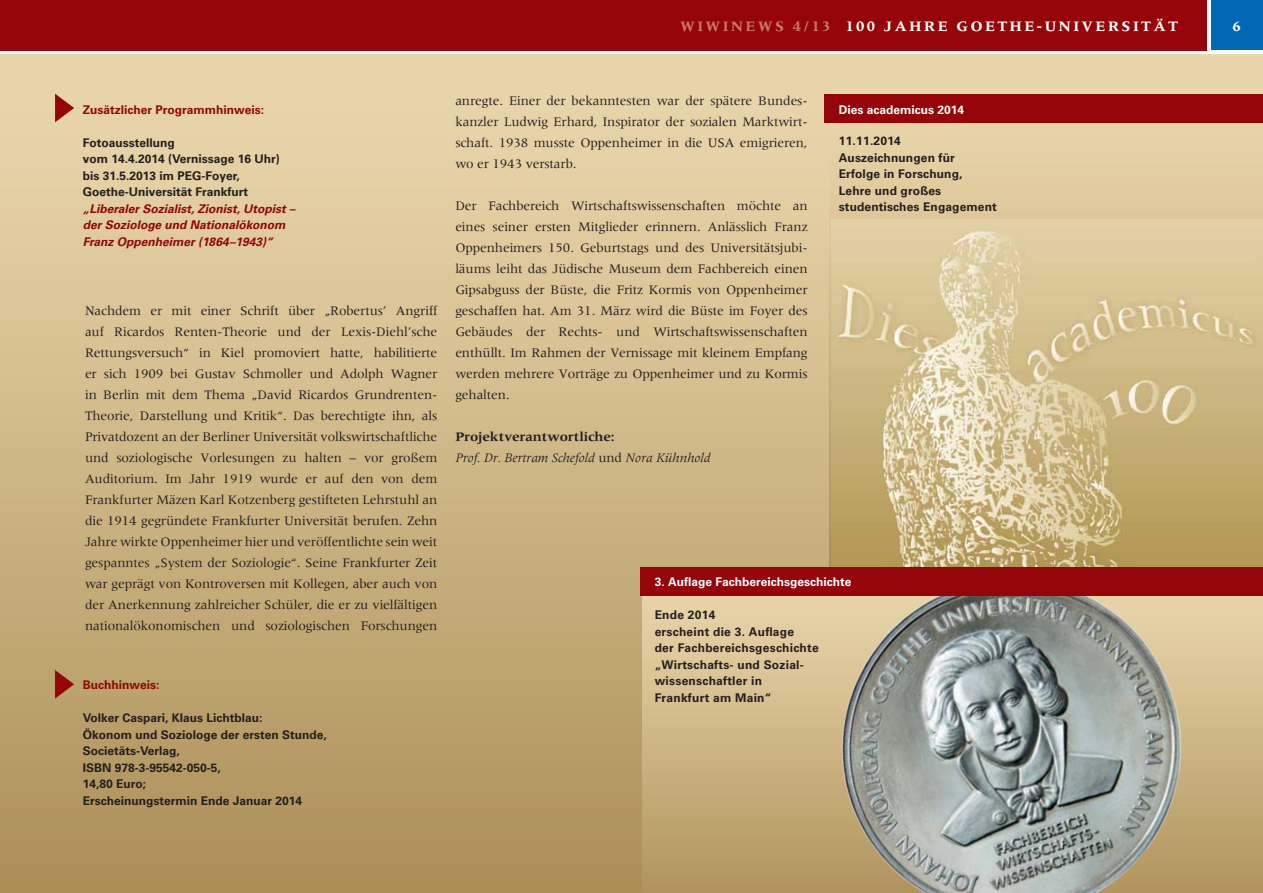
<style>
.page{position:relative;width:1263px;height:893px;background:#fff}
.page>*{position:absolute;margin:0;border:0;box-sizing:border-box;transform-origin:0 0}
.t1{font:700 15px "Meridien";letter-spacing:.15em;color:#fff}
.t2{font:700 15px "Meridien";color:#c77962}
.t3{font:13.5px/21px "Meridien";letter-spacing:-.01em;color:#231f20;text-align:justify}
.t4{font:italic 13.5px/21px "Meridien";letter-spacing:-.01em;color:#231f20}
.t5{font:700 12px/16.5px "Univers";color:#231f20}
.t6{font:700 12px/16.5px "Univers";letter-spacing:.02em;color:#231f20}
.t7{font:italic 700 12px/16.5px "Univers";color:#940408}
.t8{font:700 12px "Univers";color:#fff}
.t9{font:700 12px "Univers";color:#940408}
.s1{color:#c77962}
.s2{font-weight:700;font-style:normal}
.s3{font-style:normal}
</style>
<div class="page">
<div style="left:1211px;top:0;width:52px;height:50px;background:#0166b3"></div>
<div style="left:0;top:0;width:1207px;height:50px;background:#940408"></div>
<div style="left:0;top:54px;width:1263px;height:839px;background:linear-gradient(to bottom,#eddbb1,#ad9057)"></div>
<div style="left:829px;top:88px;width:434px;height:479px;background:#e2cea3"></div>
<img style="left:831px;top:229px;width:432px;height:338px">
<div style="left:642px;top:567px;width:621px;height:326px;background:linear-gradient(to bottom,#ecd5ad,#b29860)"></div>
<img style="left:830px;top:595px;width:358px;height:298px">
<div style="left:825px;top:95px;width:438px;height:28px;background:#940408"></div>
<div style="left:641px;top:567px;width:622px;height:28px;background:#940408"></div>
<svg style="left:55px;top:670px;width:19px;height:29px"></svg>
<svg style="left:55px;top:94px;width:19px;height:28px"></svg>
<p class="t2" style="left:680px;top:18px;width:56px">WIWINEWS</p>
<p class="t1" style="left:793px;top:18px;width:116px"><span class="s1">4/13</span> 100 JAHRE</p>
<p class="t1" style="left:956px;top:18px;width:28px">GOETHE</p>
<p class="t1" style="left:1036px;top:18px;width:21px">-UNIVERSIT</p>
<p class="t1" style="left:1153px;top:18px;width:23px">ÄT</p>
<p class="t9" style="left:83px;top:102px;width:183px">Zusätzlicher Programmhinweis:</p>
<p class="t5" style="left:83px;top:134px;width:199px">Fotoausstellung<br>vom 14.4.2014 (Vernissage 16 Uhr) bis 31.5.2013 im PEG-Foyer,<br>Goethe-Universität Frankfurt</p>
<p class="t7" style="left:83px;top:200px;width:214px">„Liberaler Sozialist, Zionist, Utopist – der Soziologe und Nationalökonom<br>Franz Oppenheimer (1864–1943)“</p>
<p class="t3" style="left:85px;top:300px;width:354px">Nachdem er mit einer Schrift über „Robertus’ Angriff auf Ricardos Renten-Theorie und der Lexis-Diehl’sche Rettungsversuch“ in Kiel promoviert hatte, habilitierte er sich 1909 bei Gustav Schmoller und Adolph Wagner in Berlin mit dem Thema „David Ricardos Grundrenten-Theorie, Darstellung und Kritik“. Das berechtigte ihn, als Privatdozent an der Berliner Universität volkswirtschaftliche und soziologische Vorlesungen zu halten – vor großem Auditorium. Im Jahr 1919 wurde er auf den von dem Frankfurter Mäzen Karl Kotzenberg gestifteten Lehrstuhl an die 1914 gegründete Frankfurter Universität berufen. Zehn Jahre wirkte Oppenheimer hier und veröffentlichte sein weit gespanntes „System der Soziologie“. Seine Frankfurter Zeit war geprägt von Kontroversen mit Kollegen, aber auch von der Anerkennung zahlreicher Schüler, die er zu vielfältigen nationalökonomischen und soziologischen Forschungen</p>
<p class="t9" style="left:83px;top:678px;width:78px">Buchhinweis:</p>
<p class="t5" style="left:83px;top:710px;width:246px">Volker Caspari, Klaus Lichtblau:<br>Ökonom und Soziologe der ersten Stunde,<br>Societäts-Verlag,<br>ISBN 978-3-95542-050-5,<br>14,80 Euro;<br>Erscheinungstermin Ende Januar 2014</p>
<p class="t3" style="left:455px;top:90px;width:354px">anregte. Einer der bekanntesten war der spätere Bundes&shy;kanzler Ludwig Erhard, Inspirator der sozialen Marktwirt&shy;schaft. 1938 musste Oppenheimer in die USA emigrieren, wo er 1943 verstarb.</p>
<p class="t3" style="left:455px;top:195px;width:354px">Der Fachbereich Wirtschaftswissenschaften möchte an eines seiner ersten Mitglieder erinnern. Anlässlich Franz Oppenheimers 150. Geburtstags und des Universitätsjubi&shy;läums leiht das Jüdische Museum dem Fachbereich einen Gipsabguss der Büste, die Fritz Kormis von Oppenheimer geschaffen hat. Am 31. März wird die Büste im Foyer des Gebäudes der Rechts- und Wirtschaftswissenschaften enthüllt. Im Rahmen der Vernissage mit kleinem Empfang werden mehrere Vorträge zu Oppenheimer und zu Kormis gehalten.</p>
<p class="t4" style="left:455px;top:427px;width:257px"><span class="s2">PROJEKTVERANTWORTLICHE:<br></span>Prof. Dr. Bertram Schefold <span class="s3">und</span> Nora Kühnhold</p>
<p class="t8" style="left:839px;top:102px;width:127px">Dies academicus 2014</p>
<p class="t5" style="left:839px;top:133px;width:160px">11.11.2014<br>Auszeichnungen für<br>Erfolge in Forschung,<br>Lehre und großes studentisches Engagement</p>
<p class="t8" style="left:655px;top:575px;width:198px">3. Auflage Fachbereichsgeschichte</p>
<p class="t6" style="left:655px;top:607px;width:166px">Ende 2014<br>erscheint die 3. Auflage<br>der Fachbereichsgeschichte „Wirtschafts- und Sozial&shy;wissenschaftler in<br>Frankfurt am Main“</p>
<p class="t1" style="left:1232px;top:18px;width:10px">6</p>
</div>
